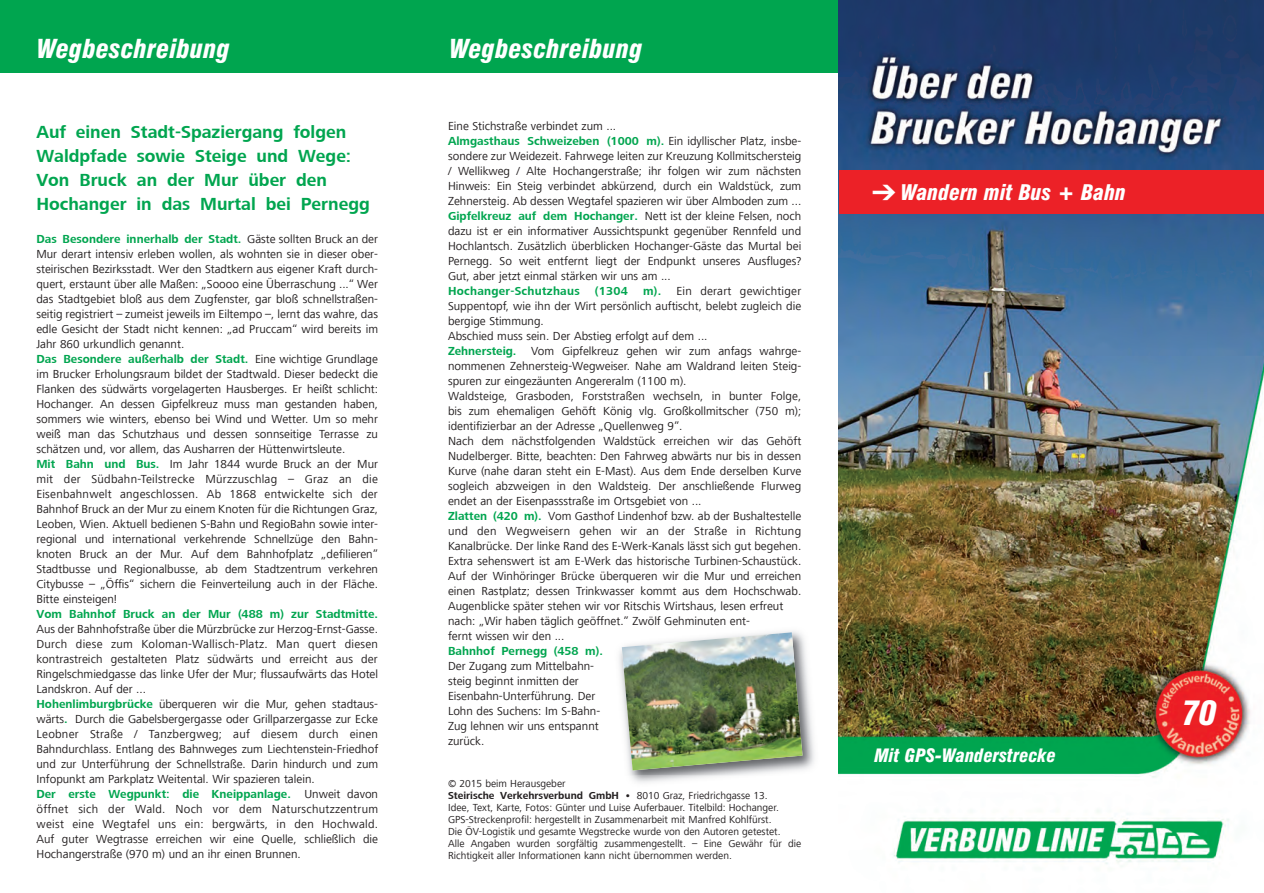
<style>
.page{position:relative;width:1264px;height:893px;background:#fff}
.page>*{position:absolute;margin:0;border:0;box-sizing:border-box;transform-origin:0 0}
.t1{font:italic 900 condensed 33px "Swiss 721 BT";color:#fff}
.t2{font:italic 900 condensed 25.5px "Swiss 721 BT";letter-spacing:.005em;color:#fff}
.t3{font:italic 900 condensed 21px "Swiss 721 BT";color:#fff}
.t4{font:18px/24.2px "Frutiger Next LT Bold";color:#00a54f}
.t5{font:italic 900 condensed 18px "Swiss 721 BT";color:#fff}
.t6{font:12px/15px "Frutiger Next LT";color:#231f20;text-align:justify}
.t7{font:12px "Frutiger Next LT Bold";color:#00a54f}
.t8{font:12px "Frutiger Next LT Bold";letter-spacing:.02em;color:#00a54f}
.t9{font:10.5px/12px "Frutiger Next LT";color:#231f20}
.t10{font:10.5px "Frutiger Next LT Bold";color:#231f20}
.s1{font-family:"Frutiger Next LT";color:#231f20}
.s2{font-family:"Frutiger Next LT Bold";color:#00a54f}
.s3{font-family:"Frutiger Next LT"}
</style>
<div class="page">
<div style="left:0;top:0;width:839px;height:73px;background:#00a54f"></div>
<img style="left:839px;top:0;width:424px;height:864px">
<div style="left:839px;top:170px;width:424px;height:43px;background:#ec2127"></div>
<img style="left:619px;top:631px;width:196px;height:145px">
<img style="left:622px;top:632px;width:180px;height:138px">
<h2 class="t2" style="left:36px;top:39px;width:195px">Wegbeschreibung</h2>
<h2 class="t2" style="left:449px;top:39px;width:195px">Wegbeschreibung</h2>
<h3 class="t4" style="left:36px;top:119px;width:335px">Auf einen Stadt-Spaziergang folgen Waldpfade sowie Steige und Wege:<br>Von Bruck an der Mur über den Hochanger in das Murtal bei Pernegg</h3>
<p class="t7" style="left:36px;top:232px;width:343px">Das Besondere innerhalb der Stadt. <span class="s1">Gäste sollten Bruck an der</span></p>
<p class="t6" style="left:36px;top:247px;width:343px">Mur derart intensiv erleben wollen, als wohnten sie in dieser ober&shy;steirischen Bezirksstadt. Wer den Stadtkern aus eigener Kraft durch&shy;quert, erstaunt über alle Maßen: „Soooo eine Überraschung ...“ Wer das Stadtgebiet bloß aus dem Zugfenster, gar bloß schnellstraßen&shy;seitig registriert – zumeist jeweils im Eiltempo –, lernt das wahre, das edle Gesicht der Stadt nicht kennen: „ad Pruccam“ wird bereits im Jahr 860 urkundlich genannt.</p>
<p class="t7" style="left:36px;top:352px;width:343px">Das Besondere außerhalb der Stadt. <span class="s1">Eine wichtige Grundlage</span></p>
<p class="t6" style="left:36px;top:367px;width:343px;text-align:left">im Brucker Erholungsraum bildet der Stadtwald. Dieser bedeckt die Flanken des südwärts vorgelagerten Hausberges. Er heißt schlicht:<br>Hochanger. An dessen Gipfelkreuz muss man gestanden haben, sommers wie winters, ebenso bei Wind und Wetter. Um so mehr weiß man das Schutzhaus und dessen sonnseitige Terrasse zu schätzen und, vor allem, das Ausharren der Hüttenwirtsleute.<br><span class="s2">Mit Bahn und Bus.</span> Im Jahr 1844 wurde Bruck an der Mur mit der Südbahn-Teilstrecke Mürzzuschlag – Graz an die Eisenbahnwelt angeschlossen. Ab 1868 entwickelte sich der Bahnhof Bruck an der Mur zu einem Knoten für die Richtungen Graz, Leoben, Wien. Aktuell bedienen S-Bahn und RegioBahn sowie inter&shy;regional und international verkehrende Schnellzüge den Bahn&shy;knoten Bruck an der Mur. Auf dem Bahnhofplatz „defilieren” Stadtbusse und Regionalbusse, ab dem Stadtzentrum verkehren Citybusse – „Öffis“ sichern die Feinverteilung auch in der Fläche.<br>Bitte einsteigen!</p>
<p class="t7" style="left:36px;top:607px;width:343px">Vom Bahnhof Bruck an der Mur (488 m) zur Stadtmitte.</p>
<p class="t6" style="left:36px;top:622px;width:343px;text-align:left">Aus der Bahnhofstraße über die Mürzbrücke zur Herzog-Ernst-Gasse.<br>Durch diese zum Koloman-Wallisch-Platz. Man quert diesen kontrastreich gestalteten Platz südwärts und erreicht aus der Ringelschmiedgasse das linke Ufer der Mur; flussaufwärts das Hotel Landskron. Auf der ...<br><span class="s2">Hohenlimburgbrücke</span> überqueren wir die Mur, gehen stadtaus&shy;wärts<span class="s2">.</span> Durch die Gabelsbergergasse oder Grillparzergasse zur Ecke Leobner Straße / Tanzbergweg; auf diesem durch einen Bahndurchlass. Entlang des Bahnweges zum Liechtenstein-Friedhof und zur Unterführung der Schnellstraße. Darin hindurch und zum Infopunkt am Parkplatz Weitental. Wir spazieren talein.</p>
<p class="t7" style="left:36px;top:787px;width:343px">Der erste Wegpunkt: die Kneippanlage. <span class="s1">Unweit davon</span></p>
<p class="t6" style="left:36px;top:802px;width:343px">öffnet sich der Wald. Noch vor dem Naturschutzzentrum weist eine Wegtafel uns ein: bergwärts, in den Hochwald.<br>Auf guter Wegtrasse erreichen wir eine Quelle, schließlich die Hochangerstraße (970 m) und an ihr einen Brunnen.</p>
<p class="t6" style="left:448px;top:119px;width:169px">Eine Stichstraße verbindet zum ...</p>
<p class="t7" style="left:448px;top:134px;width:355px">Almgasthaus Schweizeben (1000 m). <span class="s1">Ein idyllischer Platz, insbe-</span></p>
<p class="t6" style="left:448px;top:149px;width:355px">sondere zur Weidezeit. Fahrwege leiten zur Kreuzung Kollmitschersteig / Wellikweg / Alte Hochangerstraße; ihr folgen wir zum nächsten Hinweis: Ein Steig verbindet abkürzend, durch ein Waldstück, zum Zehnersteig. Ab dessen Wegtafel spazieren wir über Almboden zum ...</p>
<p class="t7" style="left:448px;top:209px;width:355px">Gipfelkreuz auf dem Hochanger. <span class="s1">Nett ist der kleine Felsen, noch</span></p>
<p class="t6" style="left:448px;top:224px;width:355px">dazu ist er ein informativer Aussichtspunkt gegenüber Rennfeld und Hochlantsch. Zusätzlich überblicken Hochanger-Gäste das Murtal bei Pernegg. So weit entfernt liegt der Endpunkt unseres Ausfluges?<br>Gut, aber jetzt einmal stärken wir uns am ...</p>
<p class="t8" style="left:448px;top:284px;width:133px">Hochanger-Schutzhaus</p>
<p class="t7" style="left:595px;top:284px;width:34px">(1304</p>
<p class="t7" style="left:643px;top:284px;width:20px">m).</p>
<p class="t6" style="left:448px;top:284px;width:355px;text-align:left;text-indent:228px">Ein derart gewichtiger Suppentopf, wie ihn der Wirt persönlich auftischt, belebt zugleich die bergige Stimmung.<br>Abschied muss sein. Der Abstieg erfolgt auf dem ...<br><span class="s2">Zehnersteig.</span> Vom Gipfelkreuz gehen wir zum anfags wahrge&shy;nommenen Zehnersteig-Wegweiser. Nahe am Waldrand leiten Steig&shy;spuren zur eingezäunten Angereralm (1100 m).<br>Waldsteige, Grasboden, Forststraßen wechseln, in bunter Folge, bis zum ehemaligen Gehöft König vlg. Großkollmitscher (750 m); identifizierbar an der Adresse „Quellenweg 9”.<br>Nach dem nächstfolgenden Waldstück erreichen wir das Gehöft Nudelberger. Bitte, beachten: Den Fahrweg abwärts nur bis in dessen Kurve (nahe daran steht ein E-Mast). Aus dem Ende derselben Kurve sogleich abzweigen in den Waldsteig. Der anschließende Flurweg endet an der Eisenpassstraße im Ortsgebiet von ...<br><span class="s2">Zlatten (420 m).</span> Vom Gasthof Lindenhof bzw. ab der Bushaltestelle und den Wegweisern gehen wir an der Straße in Richtung Kanalbrücke. Der linke Rand des E-Werk-Kanals lässt sich gut begehen.<br>Extra sehenswert ist am E-Werk das historische Turbinen-Schaustück.<br>Auf der Winhöringer Brücke überqueren wir die Mur und erreichen einen Rastplatz; dessen Trinkwasser kommt aus dem Hochschwab.<br>Augenblicke später stehen wir vor Ritschis Wirtshaus, lesen erfreut nach: „Wir haben täglich geöffnet.” Zwölf Gehminuten ent-<br>fernt wissen wir den ...</p>
<p class="t7" style="left:448px;top:644px;width:156px">Bahnhof Pernegg (458 m).</p>
<p class="t6" style="left:448px;top:659px;width:154px;text-align:left">Der Zugang zum Mittelbahn&shy;steig beginnt inmitten der<br>Eisenbahn-Unterführung. Der<br>Lohn des Suchens: Im S-Bahn-<br>Zug lehnen wir uns entspannt zurück.</p>
<p class="t9" style="left:448px;top:777px;width:119px">© 2015 beim Herausgeber</p>
<p class="t10" style="left:448px;top:789px;width:321px">Steirische Verkehrsverbund GmbH • <span class="s3">8010 Graz, Friedrichgasse 13.</span></p>
<p class="t9" style="left:448px;top:801px;width:355px">Idee, Text, Karte, Fotos: Günter und Luise Auferbauer. Titelbild: Hochanger.<br>GPS-Streckenprofil: hergestellt in Zusammenarbeit mit Manfred Kohlfürst.<br>Die ÖV-Logistik und gesamte Wegstrecke wurde von den Autoren getestet.<br>Alle Angaben wurden sorgfältig zusammengestellt. – Eine Gewähr für die Richtigkeit aller Informationen kann nicht übernommen werden.</p>
<h3 class="t3" style="left:871px;top:184px;width:256px">➔ Wandern mit Bus + Bahn</h3>
<h3 class="t5" style="left:874px;top:748px;width:183px">Mit GPS-Wanderstrecke</h3>
<h1 class="t1" style="left:1182px;top:700px;width:36px">70</h1>
</div>
